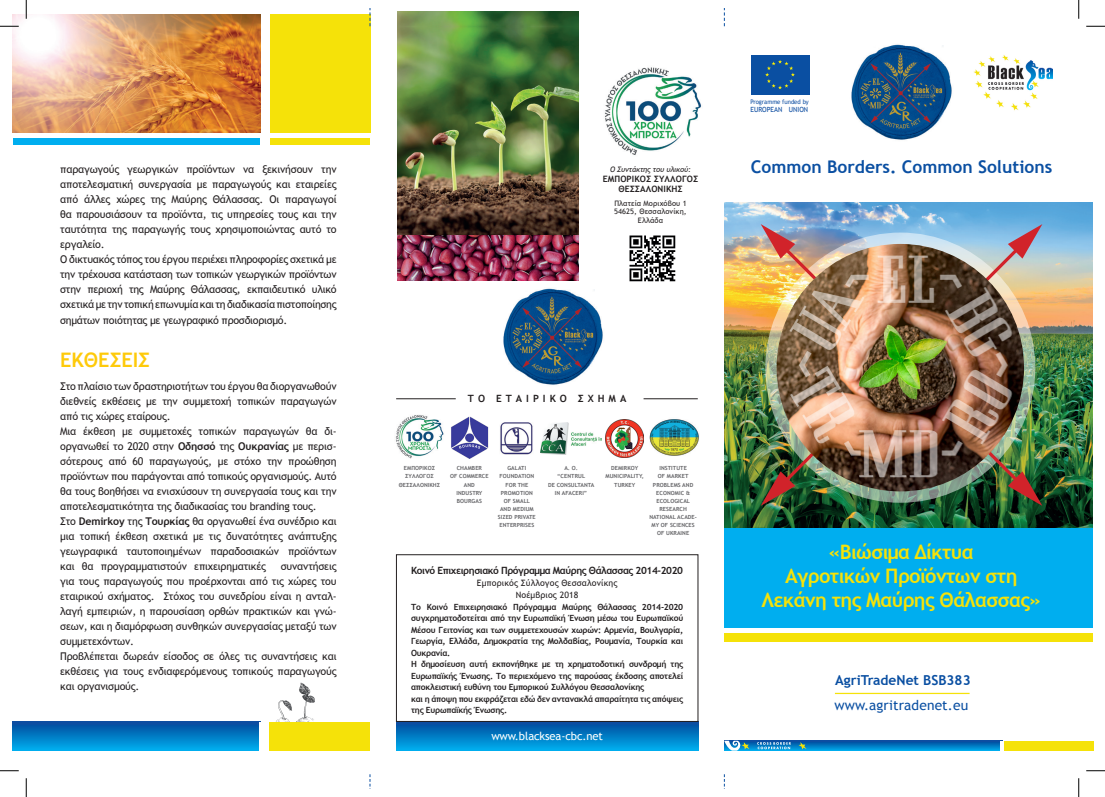
<style>
.page{position:relative;width:1105px;height:797px;background:#fff}
.page>*{position:absolute;margin:0;border:0;box-sizing:border-box;transform-origin:0 0}
.t1{font:700 20px "Trebuchet MS";letter-spacing:-.03em;color:#f5e209}
.t2{font:700 20px "Trebuchet MS";color:#feca0a}
.t3{font:700 17.5px "Trebuchet MS";color:#0a4fa2}
.t4{font:13.75px "Trebuchet MS";letter-spacing:.01em;color:#0a4fa2}
.t5{font:700 13.75px "Trebuchet MS";color:#0a4fa2}
.t6{font:11.25px "Trebuchet MS";letter-spacing:-.01em;color:#fff}
.t7{font:10.62px/15px "Trebuchet MS";letter-spacing:-.02em;color:#231f20;text-align:justify}
.t8{font:700 10px "Trebuchet MS";letter-spacing:-.04em;color:#231f20}
.t9{font:700 10px "Trebuchet MS";letter-spacing:.4em;color:#231f20}
.t10{font:8.75px "Trebuchet MS";letter-spacing:.01em;color:#231f20}
.t11{font:700 8.75px/10px "Trebuchet MS";letter-spacing:.01em;color:#231f20;text-align:center}
.t12{font:700 8.5px/11.5px "Trebuchet MS";letter-spacing:-.025em;color:#231f20;text-align:justify}
.t13{font:7.5px/8.8px "Trebuchet MS";letter-spacing:.01em;color:#231f20;text-align:center}
.t14{font:italic 7.5px "Trebuchet MS";letter-spacing:-.01em;color:#231f20}
.t15{font:7.12px "Trebuchet MS";color:#0d4da1;scale:.94 1}
.t16{font:6.38px "Trebuchet MS";color:#0d4da1;scale:.94 1}
.t17{font:700 5.62px/8.1px "Trebuchet MS";letter-spacing:.01em;color:#636366;text-align:center}
.s1{font-weight:700}
</style>
<div class="page">
<div style="left:724px;top:517px;width:369px;height:110px;background:#00aeef"></div>
<img style="left:724px;top:202px;width:369px;height:326px">
<img style="left:761px;top:224px;width:281px;height:282px">
<svg style="left:396px;top:721px;width:302px;height:29px;background:#0278bf"></svg>
<svg style="left:276px;top:682px;width:39px;height:39px"></svg>
<div style="left:270px;top:14px;width:100px;height:119px;background:#f5e209"></div>
<div style="left:749px;top:54px;width:62px;height:41px;background:linear-gradient(to bottom,#0a4fa2,#0a4fa2)"></div>
<div style="left:751px;top:55px;width:58px;height:39px;background:#0a4fa2"></div>
<svg style="left:765px;top:60px;width:30px;height:29px"></svg>
<img style="left:974px;top:55px;width:78px;height:56px">
<svg style="left:724px;top:9px;width:1px;height:17px"></svg>
<svg style="left:369px;top:9px;width:1px;height:17px"></svg>
<div style="left:724px;top:633px;width:369px;height:9px;background:#f5e209"></div>
<hr style="left:835px;top:692px;width:134px;height:2px;background:#f5e209">
<img style="left:605px;top:67px;width:96px;height:88px">
<svg style="left:749px;top:740px;width:252px;height:10px;background:#0472bc"></svg>
<div style="left:1002px;top:740px;width:92px;height:10px;background:#f5e209"></div>
<svg style="left:1001px;top:740px;width:3px;height:10px"></svg>
<svg style="left:724px;top:740px;width:25px;height:11px"></svg>
<svg style="left:798px;top:742px;width:8px;height:7px"></svg>
<svg style="left:757px;top:742px;width:34px;height:7px"></svg>
<div style="left:396px;top:554px;width:302px;height:167px;border:1px solid #231f20"></div>
<hr style="left:396px;top:398px;width:60px;height:1px;background:#231f20">
<hr style="left:643px;top:398px;width:55px;height:1px;background:#231f20">
<svg style="left:12px;top:721px;width:247px;height:29px;background:#0179c3"></svg>
<div style="left:261px;top:721px;width:109px;height:29px;background:#f5e209"></div>
<div style="left:259px;top:721px;width:10px;height:29px;background:#fff"></div>
<img style="left:629px;top:235px;width:47px;height:47px">
<img style="left:398px;top:235px;width:180px;height:45px">
<img style="left:13px;top:15px;width:247px;height:118px">
<img style="left:398px;top:11px;width:180px;height:224px">
<div style="left:270px;top:139px;width:100px;height:6px;background:#f5e209"></div>
<div style="left:13px;top:139px;width:247px;height:6px;background:#00aeef"></div>
<img style="left:851px;top:44px;width:101px;height:96px">
<img style="left:503px;top:288px;width:100px;height:97px">
<img style="left:649px;top:419px;width:50px;height:37px">
<img style="left:541px;top:422px;width:60px;height:33px">
<img style="left:500px;top:422px;width:33px;height:32px">
<img style="left:605px;top:419px;width:38px;height:38px">
<img style="left:451px;top:416px;width:37px;height:43px">
<img style="left:395px;top:415px;width:49px;height:44px">
<svg style="left:0;top:25px;width:19px;height:2px"></svg>
<svg style="left:1086px;top:25px;width:19px;height:2px"></svg>
<svg style="left:0;top:770px;width:19px;height:1px"></svg>
<svg style="left:1086px;top:770px;width:19px;height:1px"></svg>
<svg style="left:25px;top:0;width:2px;height:19px"></svg>
<svg style="left:25px;top:778px;width:2px;height:19px"></svg>
<svg style="left:1078px;top:0;width:1px;height:19px"></svg>
<svg style="left:1078px;top:778px;width:1px;height:19px"></svg>
<p class="t7" style="left:60px;top:162px;width:278px">παραγωγούς γεωργικών προϊόντων να ξεκινήσουν την αποτελεσματική συνεργασία με παραγωγούς και εταιρείες από άλλες χώρες της Μαύρης Θάλασσας. Οι παραγωγοί θα παρουσιάσουν τα προϊόντα, τις υπηρεσίες τους και την ταυτότητα της παραγωγής τους χρησιμοποιώντας αυτό το εργαλείο.</p>
<p class="t7" style="left:60px;top:252px;width:278px">Ο δικτυακός τόπος του έργου περιέχει πληροφορίες σχετικά με την τρέχουσα κατάσταση των τοπικών γεωργικών προϊόντων στην περιοχή της Μαύρης Θάλασσας, εκπαιδευτικό υλικό σχετικά με την τοπική επωνυμία και τη διαδικασία πιστοποίησης σημάτων ποιότητας με γεωγραφικό προσδιορισμό.</p>
<p class="t2" style="left:60px;top:347px;width:91px">ΕΚΘΕΣΕΙΣ</p>
<p class="t7" style="left:60px;top:378px;width:278px">Στο πλαίσιο των δραστηριοτήτων του έργου θα διοργανωθούν διεθνείς εκθέσεις με την συμμετοχή τοπικών παραγωγών από τις χώρες εταίρους.</p>
<p class="t7" style="left:60px;top:423px;width:278px">Μια έκθεση με συμμετοχές τοπικών παραγωγών θα δι&shy;οργανωθεί το 2020 στην <span class="s1">Οδησσό</span> της <span class="s1">Ουκρανίας</span> με περισ&shy;σότερους από 60 παραγωγούς, με στόχο την προώθηση προϊόντων που παράγονται από τοπικούς οργανισμούς. Αυτό θα τους βοηθήσει να ενισχύσουν τη συνεργασία τους και την αποτελεσματικότητα της διαδικασίας του branding τους.</p>
<p class="t7" style="left:60px;top:513px;width:278px">Στο <span class="s1">Demirkoy</span> της <span class="s1">Τουρκίας</span> θα οργανωθεί ένα συνέδριο και μια τοπική έκθεση σχετικά με τις δυνατότητες ανάπτυξης γεωγραφικά ταυτοποιημένων παραδοσιακών προϊόντων και θα προγραμματιστούν επιχειρηματικές</p>
<p class="t7" style="left:60px;top:558px;width:278px;text-indent:220px">συναντήσεις για τους παραγωγούς που προέρχονται από τις χώρες του εταιρικού σχήματος. Στόχος του συνεδρίου είναι η ανταλ&shy;λαγή εμπειριών, η παρουσίαση ορθών πρακτικών και γνώ&shy;σεων, και η διαμόρφωση συνθηκών συνεργασίας μεταξύ των συμμετεχόντων.</p>
<p class="t7" style="left:60px;top:648px;width:278px">Προβλέπεται δωρεάν είσοδος σε όλες τις συναντήσεις και εκθέσεις για τους ενδιαφερόμενους τοπικούς παραγωγούς και οργανισμούς.</p>
<p class="t14" style="left:610px;top:165px;width:82px">Ο Συντάκτης του υλικού:</p>
<p class="t11" style="left:603px;top:174px;width:97px">ΕΜΠΟΡΙΚΟΣ ΣΥΛΛΟΓΟΣ<br>ΘΕΣΣΑΛΟΝΙΚΗΣ</p>
<p class="t13" style="left:614px;top:199px;width:74px">Πλατεία Μοριχόβου 1</p>
<p class="t13" style="left:614px;top:207px;width:74px">54625, Θεσσαλονίκη,<br>Ελλάδα</p>
<p class="t16" style="left:750px;top:98px;width:64px">Programme funded by</p>
<p class="t15" style="left:750px;top:105px;width:63px">EUROPEAN UNION</p>
<p class="t3" style="left:751px;top:156px;width:303px">Common Borders. Common Solutions</p>
<p class="t9" style="left:468px;top:392px;width:160px">ΤΟ ΕΤΑΙΡΙΚΟ ΣΧΗΜΑ</p>
<p class="t17" style="left:399px;top:464px;width:43px">ΕΜΠΟΡΙΚΟΣ<br>ΣΥΛΛΟΓΟΣ<br>ΘΕΣΣΑΛΟΝΙΚΗΣ</p>
<p class="t17" style="left:457px;top:464px;width:27px">CHAMBER</p>
<p class="t17" style="left:450px;top:472px;width:40px">OF COMMERCE</p>
<p class="t17" style="left:464px;top:480px;width:13px">AND</p>
<p class="t17" style="left:456px;top:488px;width:27px">INDUSTRY</p>
<p class="t17" style="left:457px;top:497px;width:27px">BOURGAS</p>
<p class="t17" style="left:507px;top:464px;width:20px">GALATI</p>
<p class="t17" style="left:499px;top:472px;width:36px">FOUNDATION<br>FOR THE</p>
<p class="t17" style="left:501px;top:488px;width:34px">PROMOTION</p>
<p class="t17" style="left:504px;top:497px;width:28px">OF SMALL</p>
<p class="t17" style="left:498px;top:505px;width:39px">AND MEDIUM<br>SIZED PRIVATE</p>
<p class="t17" style="left:499px;top:521px;width:36px">ENTERPRISES</p>
<p class="t17" style="left:564px;top:464px;width:15px">A. O.</p>
<p class="t17" style="left:557px;top:472px;width:29px">“CENTRUL</p>
<p class="t17" style="left:548px;top:480px;width:48px">DE CONSULTANTA<br>IN AFACERI”</p>
<p class="t17" style="left:611px;top:464px;width:29px">DEMIRKOY</p>
<p class="t17" style="left:605px;top:472px;width:40px">MUNICIPALITY,<br>TURKEY</p>
<p class="t17" style="left:649px;top:464px;width:49px">INSTITUTE<br>OF MARKET<br>PROBLEMS AND<br>ECONOMIC &amp;<br>ECOLOGICAL<br>RESEARCH<br>NATIONAL ACADE-<br>MY OF SCIENCES<br>OF UKRAINE</p>
<p class="t8" style="left:411px;top:564px;width:273px">Κοινό Επιχειρησιακό Πρόγραμμα Μαύρης Θάλασσας 2014-2020</p>
<p class="t10" style="left:477px;top:578px;width:142px">Εμπορικός Σύλλογος Θεσσαλονίκης</p>
<p class="t10" style="left:516px;top:590px;width:64px">Νοέμβριος 2018</p>
<p class="t12" style="left:411px;top:601px;width:274px">Το Κοινό Επιχειρησιακό Πρόγραμμα Μαύρης Θάλασσας 2014-2020 συγχρηματοδοτείται από την Ευρωπαϊκή Ένωση μέσω του Ευρωπαϊκού Μέσου Γειτονίας και των συμμετεχουσών χωρών: Αρμενία, Βουλγαρία, Γεωργία, Ελλάδα, Δημοκρατία της Μολδαβίας, Ρουμανία, Τουρκία και Ουκρανία.</p>
<p class="t12" style="left:411px;top:658px;width:274px">Η δημοσίευση αυτή εκπονήθηκε με τη χρηματοδοτική συνδρομή της Ευρωπαϊκής Ένωσης. Το περιεχόμενο της παρούσας έκδοσης αποτελεί αποκλειστική ευθύνη του Εμπορικού Συλλόγου Θεσσαλονίκης</p>
<p class="t12" style="left:411px;top:693px;width:274px">και η άποψη που εκφράζεται εδώ δεν αντανακλά απαραίτητα τις απόψεις της Ευρωπαϊκής Ένωσης.</p>
<p class="t6" style="left:491px;top:729px;width:113px">www.blacksea-cbc.net</p>
<p class="t1" style="left:829px;top:539px;width:147px">«Βιώσιμα Δίκτυα</p>
<p class="t1" style="left:785px;top:563px;width:234px">Αγροτικών Προϊόντων στη</p>
<p class="t1" style="left:761px;top:587px;width:281px">Λεκάνη της Μαύρης Θάλασσας»</p>
<p class="t5" style="left:835px;top:671px;width:137px">AgriTradeNet BSB383</p>
<p class="t4" style="left:834px;top:696px;width:135px">www.agritradenet.eu</p>
</div>
